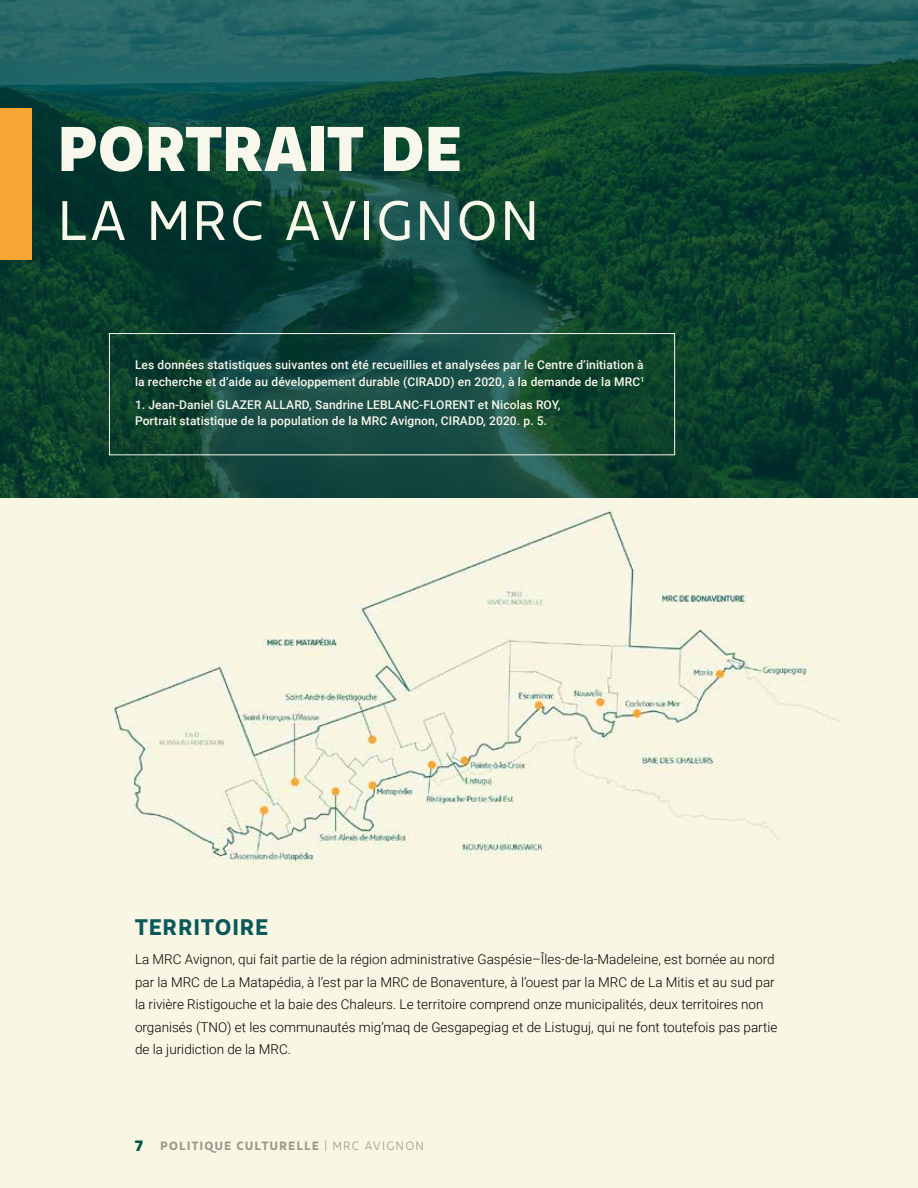
<style>
.page{position:relative;width:918px;height:1188px;background:#fff}
.page>*{position:absolute;margin:0;border:0;box-sizing:border-box;transform-origin:0 0}
.t1{font:900 63px "Kappa Display";letter-spacing:.02em;color:#f8f7ec}
.t2{font:55.5px "Kappa Display";letter-spacing:.06em;color:#f8f7ec}
.t3{font:800 22.5px "Kappa Display";letter-spacing:.06em;color:#09585a}
.t4{font:300 13.5px/22.5px "Roboto";color:#000}
.t5{font:500 12px/16.5px "Roboto";letter-spacing:.01em;color:#f8f7ec}
.t6{font:800 12px "Kappa Display";letter-spacing:.125em;color:#9d9d9c}
.s1{font-weight:900;font-size:15px;color:#09585a}
.s2{font-weight:400}
</style>
<div class="page">
<div style="left:0;top:455px;width:918px;height:733px;background:#f9f7e4"></div>
<svg style="left:0;top:0;width:918px;height:498px;background:#10483a"></svg>
<div style="left:0;top:108px;width:31px;height:151px;background:#f7a633"></div>
<div style="left:109px;top:333px;width:566px;height:122px;border:1px solid #f8f7ec"></div>
<img style="left:114px;top:509px;width:725px;height:355px">
<h1 class="t1" style="left:59px;top:108px;width:404px">PORTRAIT DE</h1>
<h2 class="t2" style="left:59px;top:185px;width:481px">LA MRC AVIGNON</h2>
<p class="t5" style="left:135px;top:356px;width:511px">Les données statistiques suivantes ont été recueillies et analysées par le Centre d’initiation à la recherche et d’aide au développement durable (CIRADD) en 2020, à la demande de la MRC<sup>1</sup></p>
<p class="t5" style="left:135px;top:396px;width:427px">1. Jean-Daniel GLAZER ALLARD, Sandrine LEBLANC-FLORENT et Nicolas ROY,<br>Portrait statistique de la population de la MRC Avignon, CIRADD, 2020. p. 5.</p>
<h3 class="t3" style="left:135px;top:913px;width:135px">TERRITOIRE</h3>
<p class="t4" style="left:135px;top:948px;width:644px">La MRC Avignon, qui fait partie de la région administrative Gaspésie–Îles-de-la-Madeleine, est bornée au nord par la MRC de La Matapédia, à l’est par la MRC de Bonaventure, à l’ouest par la MRC de La Mitis et au sud par la rivière Ristigouche et la baie des Chaleurs. Le territoire comprend onze municipalités, deux territoires non organisés (TNO) et les communautés mig’maq de Gesgapegiag et de Listuguj, qui ne font toutefois pas partie de la juridiction de la MRC.</p>
<p class="t6" style="left:135px;top:1138px;width:290px"><span class="s1">7</span> POLITIQUE CULTURELLE <span class="s2">| MRC AVIGNON</span></p>
</div>
